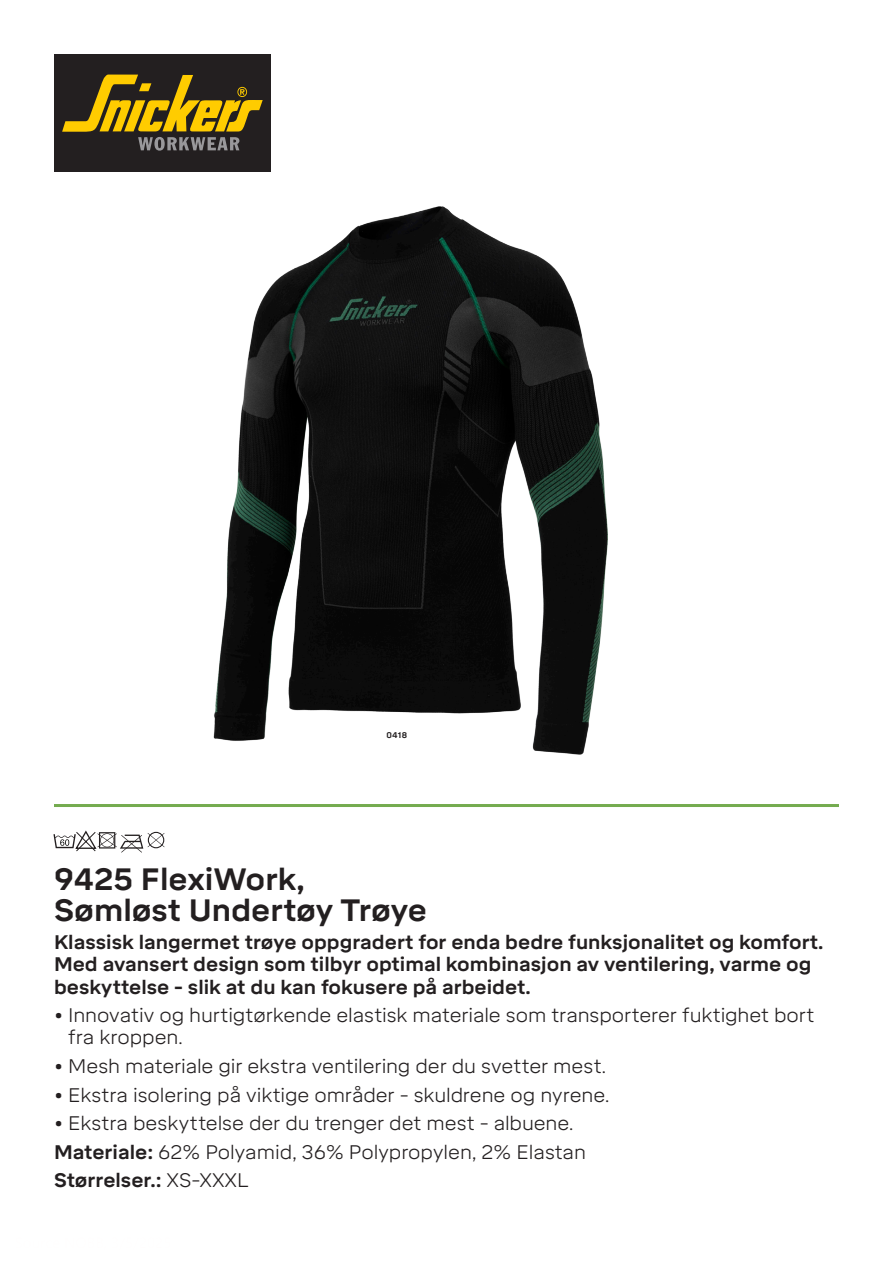
<style>
.page{position:relative;width:893px;height:1263px;background:#fff}
.page>*{position:absolute;margin:0;border:0;box-sizing:border-box;transform-origin:0 0}
.t1{font:700 30.6px/30.6px "Mikro";color:#231f20}
.t2{font:300 19.5px/28.5px "Mikro";letter-spacing:-.005em;color:#231f20}
.t3{font:700 19.5px/22.2px "Mikro";color:#231f20}
.t4{font:700 8.25px "Mikro";color:#231f20}
.s1{font-weight:700}
</style>
<div class="page">
<img style="left:184px;top:171px;width:424px;height:584px">
<svg style="left:53px;top:830px;width:112px;height:23px"></svg>
<hr style="left:54px;top:804px;width:785px;height:3px;background:#74ab4f">
<div style="left:54px;top:54px;width:217px;height:117px;background:#231f20"></div>
<svg style="left:62px;top:75px;width:201px;height:76px"></svg>
<p class="t4" style="left:387px;top:730px;width:22px">0418</p>
<h1 class="t1" style="left:54px;top:864px;width:375px">9425 FlexiWork,<br>Sømløst Undertøy Trøye</h1>
<p class="t3" style="left:54px;top:931px;width:771px">Klassisk langermet trøye oppgradert for enda bedre funksjonalitet og komfort.<br>Med avansert design som tilbyr optimal kombinasjon av ventilering, varme og beskyttelse - slik at du kan fokusere på arbeidet.</p>
<p class="t2" style="left:68px;top:1004px;width:748px;line-height:22.2px;text-indent:-14px">• Innovativ og hurtigtørkende elastisk materiale som transporterer fuktighet bort fra kroppen.</p>
<p class="t2" style="left:54px;top:1052px;width:554px">• Mesh materiale gir ekstra ventilering der du svetter mest.</p>
<p class="t2" style="left:54px;top:1081px;width:557px">• Ekstra isolering på viktige områder - skuldrene og nyrene.</p>
<p class="t2" style="left:54px;top:1109px;width:533px">• Ekstra beskyttelse der du trenger det mest - albuene.<br><span class="s1">Materiale:</span> 62% Polyamid, 36% Polypropylen, 2% Elastan<br><span class="s1">Størrelser.:</span> XS-XXXL</p>
</div>
